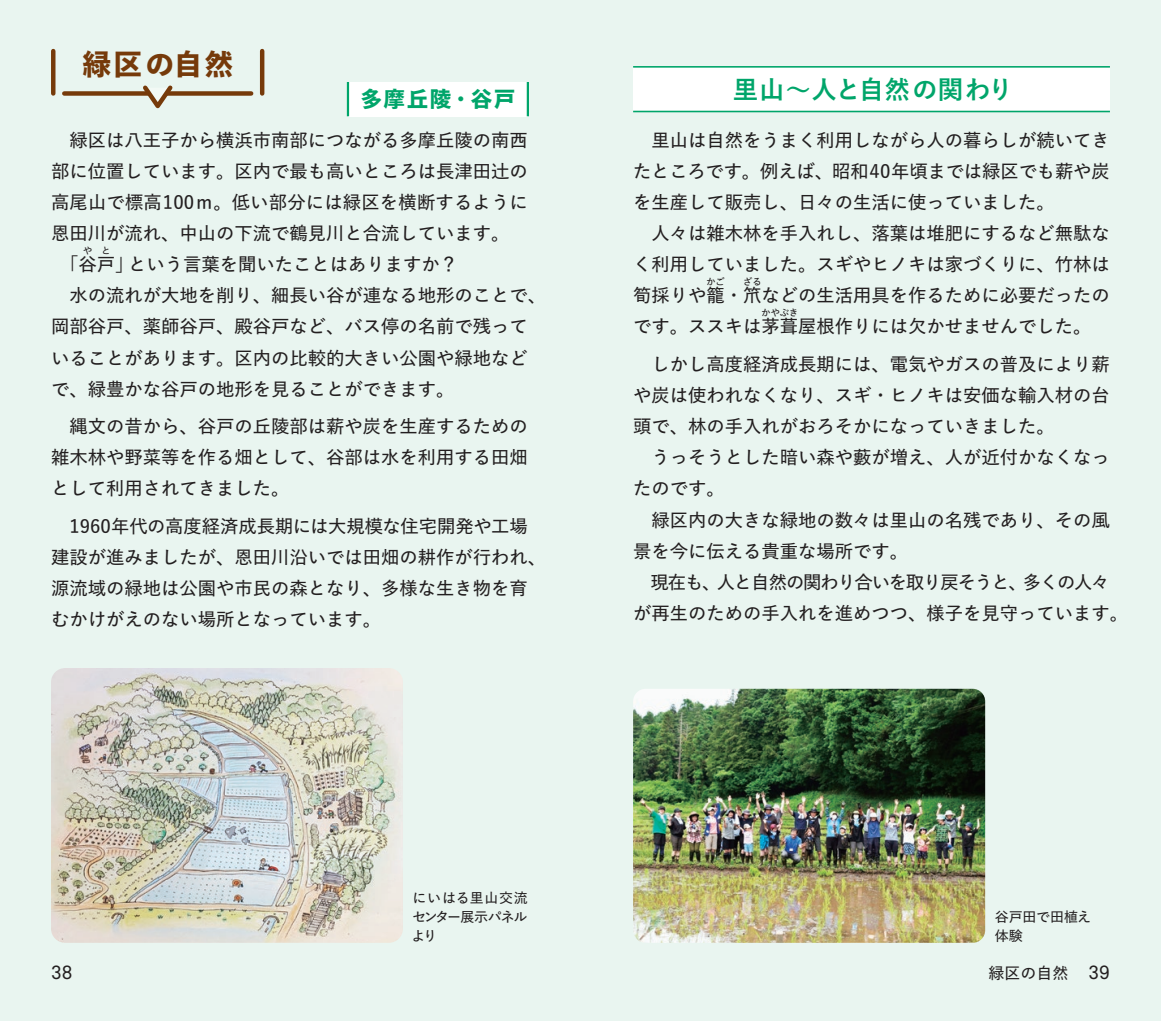
<style>
.page{position:relative;width:1161px;height:1021px;background:#fff}
.page>*{position:absolute;margin:0;border:0;box-sizing:border-box;transform-origin:0 0}
.t1{font:28.8px "Yu Gothic Std E";letter-spacing:.07em;color:#763a0a}
.t2{font:25.43px "Yu Gothic Std B";letter-spacing:.01em;color:#00a56a}
.t3{font:21.6px "Yu Gothic Std E";letter-spacing:.075em;color:#00a56a}
.t4{font:19.12px "Akkurat Pro";color:#231f20}
.t5{font:18.22px/31.1px "Yu Gothic Std D";color:#231f20}
.t6{font:15.97px "Yu Gothic Std D";letter-spacing:.005em;color:#231f20}
.t7{font:13.95px/19.1px "Yu Gothic Std D";color:#231f20;text-align:justify}
.t8{font:9.22px "Yu Gothic Std D";color:#231f20}
</style>
<div class="page">
<div style="left:0;top:0;width:580px;height:1020px;background:#e9f5f0"></div>
<div style="left:580px;top:0;width:581px;height:1020px;background:#e9f5f0"></div>
<img style="left:51px;top:668px;width:352px;height:274px">
<img style="left:633px;top:688px;width:352px;height:254px">
<div style="left:348px;top:82px;width:180px;height:34px;background:#fff"></div>
<hr style="left:347px;top:82px;width:2px;height:34px;background:#00a56a">
<hr style="left:527px;top:82px;width:2px;height:34px;background:#00a56a">
<div style="left:633px;top:67px;width:477px;height:44px;background:#fff"></div>
<hr style="left:633px;top:111px;width:477px;height:1px;background:#00a56a">
<hr style="left:633px;top:66px;width:477px;height:2px;background:#00a56a">
<hr style="left:51px;top:51px;width:4px;height:42px;background:#763a0a">
<hr style="left:260px;top:51px;width:4px;height:42px;background:#763a0a">
<div style="left:64px;top:91px;width:187px;height:5px;background:#763a0a"></div>
<svg style="left:139px;top:85px;width:37px;height:24px"></svg>
<h1 class="t1" style="left:82px;top:42px;width:152px">緑区の自然</h1>
<p class="t3" style="left:360px;top:83px;width:156px">多摩丘陵・谷戸</p>
<h2 class="t2" style="left:733px;top:70px;width:282px">里山～人と自然の関わり</h2>
<p class="t5" style="left:51px;top:124px;width:478px">　緑区は八王子から横浜市南部につながる多摩丘陵の南西部に位置しています。区内で最も高いところは長津田辻の高尾山で標高100ｍ。低い部分には緑区を横断するように恩田川が流れ、中山の下流で鶴見川と合流しています。　「谷戸」という言葉を聞いたことはありますか？</p>
<p class="t5" style="left:633px;top:124px;width:478px;text-align:justify;text-indent:18px">里山は自然をうまく利用しながら人の暮らしが続いてきたところです。例えば、昭和40年頃までは緑区でも薪や炭を生産して販売し、日々の生活に使っていました。</p>
<p class="t5" style="left:633px;top:217px;width:478px;text-align:justify;text-indent:18px">人々は雑木林を手入れし、落葉は堆肥にするなど無駄なく利用していました。スギやヒノキは家づくりに、竹林は筍採りや籠・笊などの生活用具を作るために必要だったの</p>
<p class="t8" style="left:83px;top:244px;width:11px">や</p>
<p class="t8" style="left:101px;top:244px;width:11px">と</p>
<p class="t5" style="left:51px;top:279px;width:497px;text-indent:18px">水の流れが大地を削り、細長い谷が連なる地形のことで、岡部谷戸、薬師谷戸、殿谷戸など、バス停の名前で残っていることがあります。区内の比較的大きい公園や緑地などで、緑豊かな谷戸の地形を見ることができます。</p>
<p class="t8" style="left:706px;top:275px;width:20px">かご</p>
<p class="t8" style="left:743px;top:275px;width:20px">ざる</p>
<p class="t5" style="left:633px;top:310px;width:460px">です。ススキは茅葺屋根作りには欠かせませんでした。</p>
<p class="t8" style="left:761px;top:306px;width:38px">かやぶき</p>
<p class="t5" style="left:633px;top:348px;width:497px;text-indent:18px">しかし高度経済成長期には、電気やガスの普及により薪や炭は使われなくなり、スギ・ヒノキは安価な輸入材の台頭で、林の手入れがおろそかになっていきました。<br>　うっそうとした暗い森や藪が増え、人が近付かなくなったのです。<br>　緑区内の大きな緑地の数々は里山の名残であり、その風景を今に伝える貴重な場所です。<br>　現在も、人と自然の関わり合いを取り戻そうと、多くの人々が再生のための手入れを進めつつ、様子を見守っています。</p>
<p class="t5" style="left:51px;top:410px;width:478px;text-align:justify">　縄文の昔から、谷戸の丘陵部は薪や炭を生産するための雑木林や野菜等を作る畑として、谷部は水を利用する田畑として利用されてきました。</p>
<p class="t5" style="left:51px;top:509px;width:497px">　1960年代の高度経済成長期には大規模な住宅開発や工場建設が進みましたが、恩田川沿いでは田畑の耕作が行われ、源流域の緑地は公園や市民の森となり、多様な生き物を育むかけがえのない場所となっています。</p>
<p class="t7" style="left:412px;top:887px;width:118px">にいはる里山交流センター展示パネルより</p>
<p class="t7" style="left:995px;top:906px;width:98px">谷戸田で田植え体験</p>
<p class="t6" style="left:988px;top:961px;width:82px">緑区の自然</p>
<p class="t4" style="left:51px;top:961px;width:23px">38</p>
<p class="t4" style="left:1088px;top:961px;width:23px">39</p>
</div>
